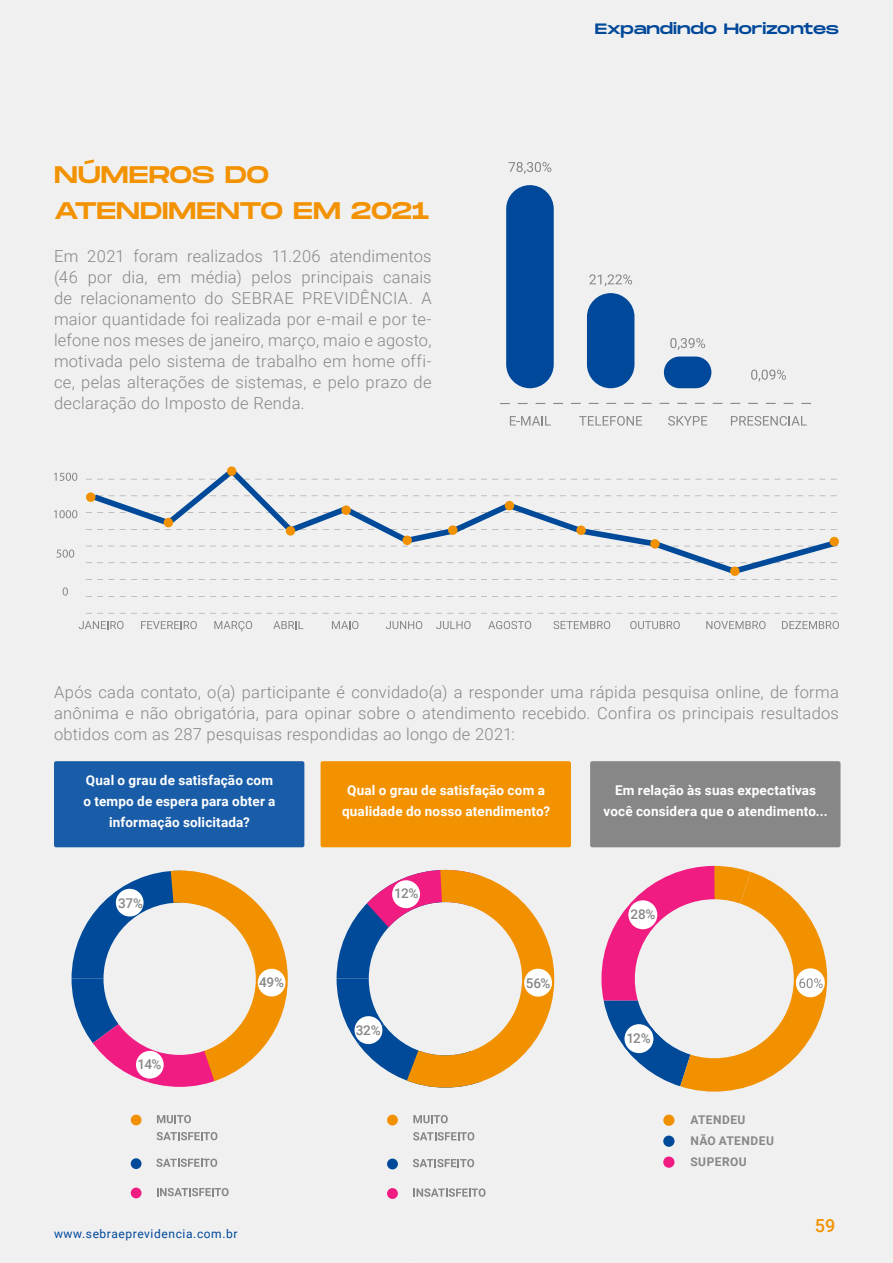
<style>
.page{position:relative;width:893px;height:1263px;background:#f0f0f0}
.page>*{position:absolute;margin:0;border:0;box-sizing:border-box;transform-origin:0 0}
.t1{font:24px/36px "Monument Extended";letter-spacing:-.01em;color:#f39200}
.t2{font:500 18px "Roboto";color:#f39200}
.t3{font:300 16.5px/21px "Roboto";letter-spacing:.015em;color:#878787;text-align:justify}
.t4{font:15px "Monument Extended";letter-spacing:-.015em;color:#004899}
.t5{font:700 13.5px/21px "Roboto";letter-spacing:.01em;color:#fff;text-align:center}
.t6{font:500 13.5px "Roboto";letter-spacing:-.02em;color:#878787}
.t7{font:12px "Roboto";letter-spacing:.05em;color:#004899}
.t8{font:700 12px/21.3px "Roboto";letter-spacing:.04em;color:#878787}
</style>
<div class="page">
<div style="left:506px;top:185px;width:48px;height:203px;background:#004899;border-radius:24px"></div>
<div style="left:587px;top:293px;width:47px;height:95px;background:#004899;border-radius:24px"></div>
<div style="left:664px;top:356px;width:47px;height:32px;background:#004899;border-radius:16px"></div>
<svg style="left:500px;top:403px;width:311px;height:1px"></svg>
<svg style="left:510px;top:416px;width:41px;height:9px"></svg>
<svg style="left:579px;top:416px;width:63px;height:10px"></svg>
<svg style="left:668px;top:416px;width:39px;height:10px"></svg>
<svg style="left:731px;top:416px;width:76px;height:10px"></svg>
<svg style="left:508px;top:162px;width:43px;height:12px"></svg>
<svg style="left:589px;top:274px;width:43px;height:12px"></svg>
<svg style="left:670px;top:338px;width:35px;height:12px"></svg>
<svg style="left:751px;top:370px;width:35px;height:11px"></svg>
<svg style="left:79px;top:621px;width:45px;height:8px"></svg>
<svg style="left:141px;top:621px;width:56px;height:8px"></svg>
<svg style="left:214px;top:621px;width:38px;height:10px"></svg>
<svg style="left:273px;top:621px;width:30px;height:8px"></svg>
<svg style="left:332px;top:621px;width:26px;height:8px"></svg>
<svg style="left:386px;top:621px;width:36px;height:8px"></svg>
<svg style="left:436px;top:621px;width:35px;height:8px"></svg>
<svg style="left:488px;top:621px;width:43px;height:8px"></svg>
<svg style="left:553px;top:621px;width:57px;height:8px"></svg>
<svg style="left:630px;top:621px;width:50px;height:8px"></svg>
<svg style="left:706px;top:621px;width:59px;height:8px"></svg>
<svg style="left:782px;top:621px;width:57px;height:8px"></svg>
<svg style="left:63px;top:587px;width:5px;height:9px"></svg>
<svg style="left:56px;top:549px;width:18px;height:9px"></svg>
<svg style="left:54px;top:510px;width:23px;height:8px"></svg>
<svg style="left:54px;top:473px;width:23px;height:8px"></svg>
<svg style="left:86px;top:613px;width:751px;height:1px"></svg>
<svg style="left:86px;top:596px;width:751px;height:1px"></svg>
<svg style="left:86px;top:579px;width:751px;height:1px"></svg>
<svg style="left:94px;top:468px;width:743px;height:106px"></svg>
<div style="left:227px;top:466px;width:9px;height:10px;background:#f29100;border-radius:50%"></div>
<div style="left:164px;top:518px;width:9px;height:9px;background:#f29100;border-radius:50%"></div>
<div style="left:86px;top:492px;width:9px;height:10px;background:#f29100;border-radius:50%"></div>
<div style="left:286px;top:526px;width:9px;height:10px;background:#f29100;border-radius:50%"></div>
<div style="left:341px;top:505px;width:10px;height:10px;background:#f29100;border-radius:50%"></div>
<div style="left:402px;top:536px;width:10px;height:9px;background:#f29100;border-radius:50%"></div>
<div style="left:448px;top:525px;width:9px;height:10px;background:#f29100;border-radius:50%"></div>
<div style="left:505px;top:501px;width:9px;height:9px;background:#f29100;border-radius:50%"></div>
<div style="left:576px;top:525px;width:10px;height:10px;background:#f29100;border-radius:50%"></div>
<div style="left:650px;top:539px;width:10px;height:10px;background:#f29100;border-radius:50%"></div>
<div style="left:730px;top:566px;width:9px;height:10px;background:#f29100;border-radius:50%"></div>
<div style="left:829px;top:537px;width:10px;height:9px;background:#f29100;border-radius:50%"></div>
<div style="left:54px;top:761px;width:250px;height:86px;background:#195da9;border-radius:2px"></div>
<div style="left:321px;top:761px;width:250px;height:86px;background:#f39200;border-radius:2px"></div>
<div style="left:590px;top:761px;width:250px;height:86px;background:#878787;border-radius:2px"></div>
<div style="left:131px;top:1114px;width:11px;height:11px;background:#f29100;border-radius:50%"></div>
<svg style="left:157px;top:1115px;width:34px;height:8px"></svg>
<svg style="left:157px;top:1132px;width:60px;height:8px"></svg>
<div style="left:131px;top:1158px;width:11px;height:11px;background:#004a99;border-radius:50%"></div>
<svg style="left:156px;top:1158px;width:61px;height:9px"></svg>
<svg style="left:157px;top:1188px;width:72px;height:8px"></svg>
<div style="left:131px;top:1187px;width:11px;height:11px;background:#f01c82;border-radius:50%"></div>
<svg style="left:72px;top:871px;width:216px;height:216px"></svg>
<div style="left:258px;top:969px;width:27px;height:27px;background:#fff;border-radius:50%"></div>
<div style="left:116px;top:889px;width:28px;height:27px;background:#fff;border-radius:50%"></div>
<div style="left:136px;top:1051px;width:28px;height:27px;background:#fff;border-radius:50%"></div>
<div style="left:387px;top:1114px;width:11px;height:11px;background:#f29100;border-radius:50%"></div>
<svg style="left:413px;top:1115px;width:35px;height:8px"></svg>
<svg style="left:413px;top:1132px;width:61px;height:8px"></svg>
<div style="left:387px;top:1158px;width:11px;height:11px;background:#004a99;border-radius:50%"></div>
<svg style="left:413px;top:1159px;width:61px;height:8px"></svg>
<svg style="left:413px;top:1188px;width:73px;height:9px"></svg>
<div style="left:387px;top:1188px;width:11px;height:11px;background:#f01c82;border-radius:50%"></div>
<svg style="left:337px;top:870px;width:217px;height:217px"></svg>
<div style="left:524px;top:969px;width:28px;height:27px;background:#fff;border-radius:50%"></div>
<div style="left:392px;top:880px;width:28px;height:28px;background:#fff;border-radius:50%"></div>
<div style="left:355px;top:1016px;width:27px;height:28px;background:#fff;border-radius:50%"></div>
<div style="left:663px;top:1114px;width:11px;height:12px;background:#f29100;border-radius:50%"></div>
<div style="left:663px;top:1135px;width:11px;height:12px;background:#004a99;border-radius:50%"></div>
<div style="left:663px;top:1156px;width:11px;height:12px;background:#f01c82;border-radius:50%"></div>
<svg style="left:601px;top:866px;width:226px;height:225px"></svg>
<div style="left:628px;top:900px;width:29px;height:29px;background:#fff;border-radius:50%"></div>
<div style="left:624px;top:1024px;width:29px;height:29px;background:#fff;border-radius:50%"></div>
<h1 class="t1" style="left:54px;top:156px;width:377px">NÚMEROS DO<br>ATENDIMENTO EM 2021</h1>
<p class="t3" style="left:54px;top:245px;width:379px">Em 2021 foram realizados 11.206 atendimentos (46 por dia, em média) pelos principais canais de relacionamento do SEBRAE PREVIDÊNCIA. A maior quantidade foi realizada por e-mail e por te&shy;lefone nos meses de janeiro, março, maio e agosto, motivada pelo sistema de trabalho em home offi&shy;ce, pelas alterações de sistemas, e pelo prazo de declaração do Imposto de Renda.</p>
<p class="t4" style="left:595px;top:18px;width:246px">Expandindo Horizontes</p>
<p class="t3" style="left:54px;top:681px;width:786px">Após cada contato, o(a) participante é convidado(a) a responder uma rápida pesquisa online, de forma anônima e não obrigatória, para opinar sobre o atendimento recebido. Confira os principais resultados obtidos com as 287 pesquisas respondidas ao longo de 2021:</p>
<p class="t5" style="left:83px;top:769px;width:194px">Qual o grau de satisfação com o tempo de espera para obter a informação solicitada?</p>
<p class="t5" style="left:342px;top:779px;width:210px">Qual o grau de satisfação com a qualidade do nosso atendimento?</p>
<p class="t5" style="left:604px;top:779px;width:226px">Em relação às suas expectativas você considera que o atendimento...</p>
<p class="t6" style="left:118px;top:894px;width:27px">37%</p>
<p class="t6" style="left:138px;top:1055px;width:25px">14%</p>
<p class="t6" style="left:394px;top:884px;width:26px">12%</p>
<p class="t6" style="left:259px;top:973px;width:26px">49%</p>
<p class="t6" style="left:526px;top:974px;width:26px">56%</p>
<p class="t6" style="left:356px;top:1020px;width:26px">32%</p>
<p class="t7" style="left:54px;top:1225px;width:185px">www.sebraeprevidencia.com.br</p>
<p class="t6" style="left:631px;top:905px;width:26px">28%</p>
<p class="t6" style="left:626px;top:1029px;width:26px">12%</p>
<p class="t8" style="left:690px;top:1108px;width:85px">ATENDEU<br>NÃO ATENDEU<br>SUPEROU</p>
<p class="t2" style="left:815px;top:1213px;width:22px">59</p>
</div>
